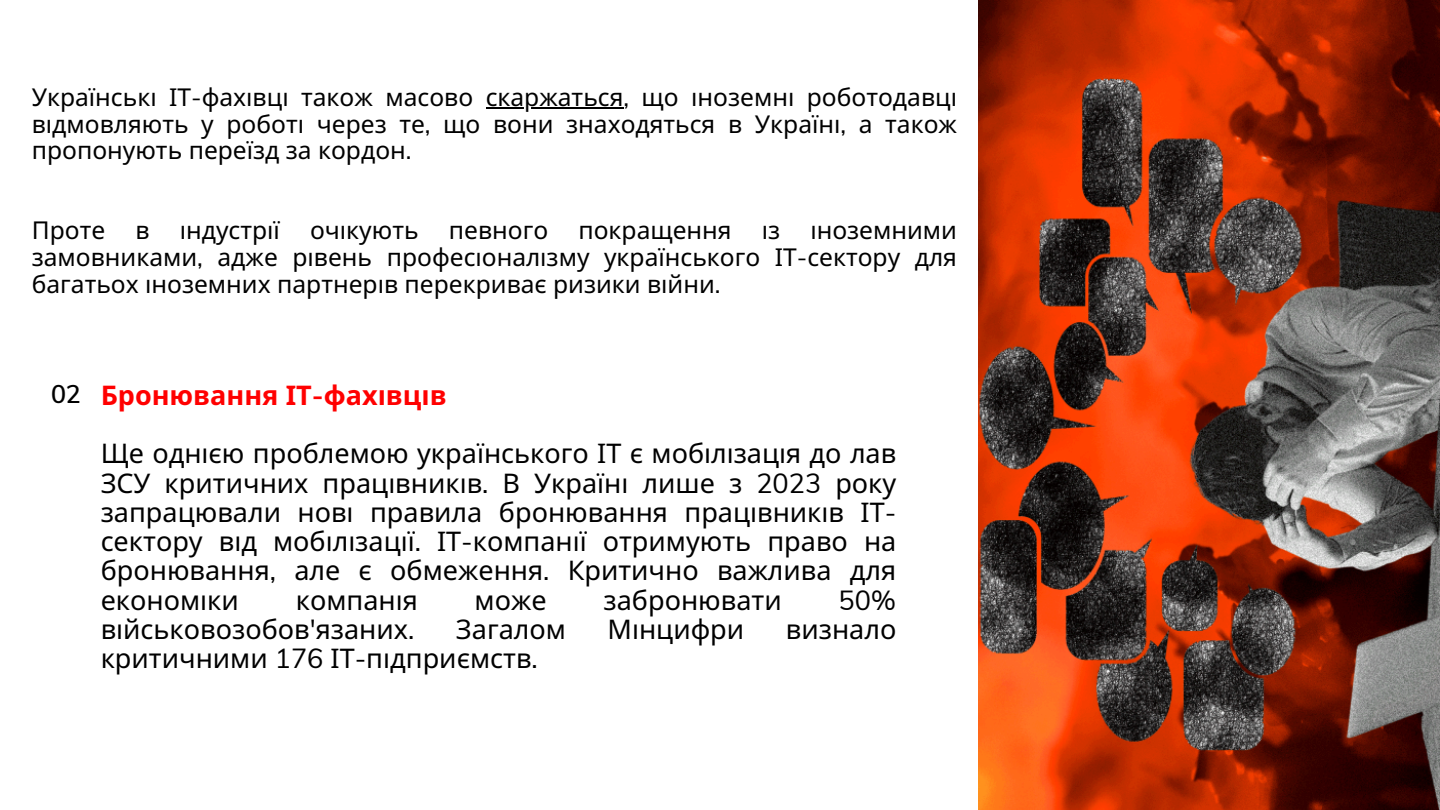
<style>
.page{position:relative;width:1440px;height:810px;background:#fff}
.page>*{position:absolute;margin:0;border:0;box-sizing:border-box;transform-origin:0 0}
.t1{font:27px/29.2px "Noto Sans";color:#000;text-align:justify}
.t2{font:700 27px "Noto Sans";color:#f00}
.t3{font:27px "Muli";color:#000}
.t4{font:600 25px "Muli";color:#000}
.t5{font:24.6px/26.7px "Noto Sans";color:#000}
.s1{font-family:"Muli"}
</style>
<div class="page">
<img style="left:978px;top:0;width:462px;height:810px">
<hr style="left:486px;top:107px;width:137px;height:2px;background:#000">
<h1 class="t5" style="left:32px;top:83px;width:927px;text-indent:454px">скаржаться<span class="s1">,</span> що і ноземні роботодавці відмовляють у роботі через те<span class="s1">,</span> що вони знаходяться в Україні <span class="s1">,</span> а також пропонують переїзд за кордон<span class="s1">.</span></h1>
<p class="t5" style="left:32px;top:83px;width:443px">Українські ІТ<span class="s1">-</span>фахі вці також масово</p>
<h1 class="t5" style="left:32px;top:216px;width:518px">Проте в і ндустрії очі кують певного</h1>
<p class="t5" style="left:32px;top:216px;width:927px;text-align:justify;text-indent:547px">покращення із і ноземними замовниками<span class="s1">,</span> адже рі вень професіоналізму українського ІТ<span class="s1">-</span>сектору для багатьох і ноземних партнері в перекриває ризики ві йни<span class="s1">.</span></p>
<p class="t4" style="left:51px;top:377px;width:31px">02</p>
<p class="t2" style="left:101px;top:376px;width:348px">Бронювання ІТ<span class="s1">-</span>фахі вці в</p>
<p class="t1" style="left:101px;top:438px;width:797px">Ще однією проблемою українського ІТ є мобілізація до лав ЗСУ критичних праці вникі в<span class="s1">.</span> В Україні лише з <span class="s1">2023</span> року запрацювали нові правила бронювання праці вникі в ІТ&shy;сектору від мобілізації<span class="s1">.</span> ІТ<span class="s1">-</span>компанії отримують право на бронювання<span class="s1">,</span> але є обмеження<span class="s1">.</span> Критично важлива для економі ки</p>
<p class="t1" style="left:296px;top:585px;width:124px">компанія</p>
<p class="t1" style="left:475px;top:585px;width:73px">може</p>
<p class="t1" style="left:603px;top:585px;width:180px">забронювати</p>
<p class="t3" style="left:839px;top:583px;width:59px">50%</p>
<p class="t1" style="left:101px;top:614px;width:315px">ві йськовозобов<span class="s1">'</span>язаних<span class="s1">.</span></p>
<p class="t1" style="left:456px;top:614px;width:111px">Загалом</p>
<p class="t1" style="left:608px;top:614px;width:138px">Мі нцифри</p>
<p class="t1" style="left:786px;top:614px;width:112px">визнало</p>
<p class="t1" style="left:101px;top:643px;width:439px">критичними <span class="s1">176</span> ІТ<span class="s1">-</span>підприємств<span class="s1">.</span></p>
</div>
